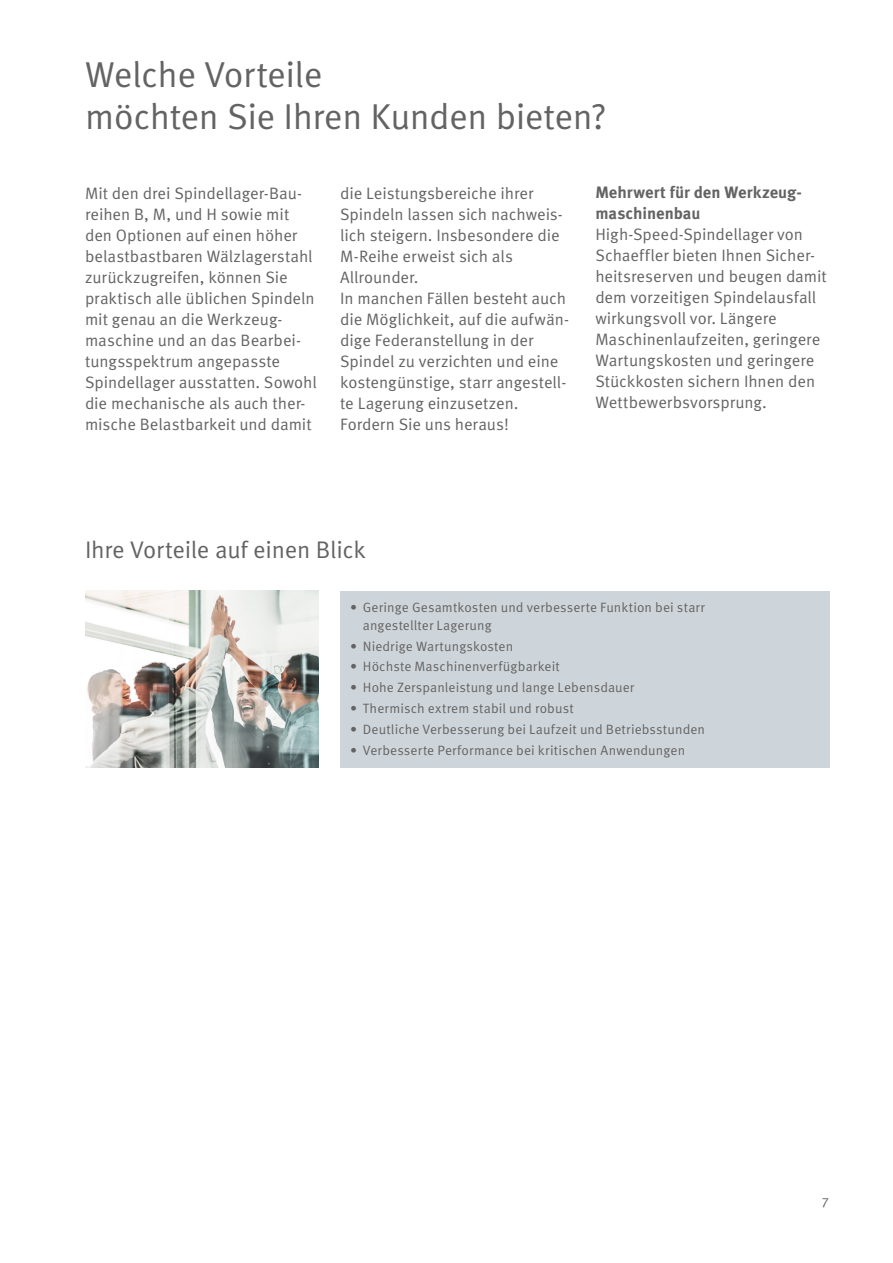
<style>
.page{position:relative;width:893px;height:1263px;background:#fff}
.page>*{position:absolute;margin:0;border:0;box-sizing:border-box;transform-origin:0 0}
.t1{font:36px/42px "Schaeffler Meta";letter-spacing:-.015em;color:#646363}
.t2{font:24px "Schaeffler Meta";letter-spacing:-.01em;color:#646363}
.t3{font:16.5px/21px "Schaeffler Meta";letter-spacing:-.005em;color:#646363}
.t4{font:700 16.5px/21.3px "Schaeffler Meta";color:#646363}
.t5{font:13.5px/17.7px "Schaeffler Meta";letter-spacing:.01em;color:#646363}
</style>
<div class="page">
<img style="left:85px;top:591px;width:234px;height:176px">
<div style="left:340px;top:591px;width:489px;height:176px;background:#ced5da"></div>
<h1 class="t1" style="left:85px;top:54px;width:523px">Welche Vorteile<br>möchten Sie Ihren Kunden bieten?</h1>
<p class="t3" style="left:85px;top:183px;width:233px">Mit den drei Spindellager-Bau&shy;reihen B, M, und H sowie mit den Optionen auf einen höher belastbastbaren Wälzlagerstahl zurückzugreifen, können Sie praktisch alle üblichen Spindeln mit genau an die Werkzeug&shy;maschine und an das Bearbei&shy;tungsspektrum angepasste<br>Spindellager ausstatten. Sowohl die mechanische als auch ther&shy;mische Belastbarkeit und damit</p>
<p class="t3" style="left:340px;top:183px;width:230px">die Leistungsbereiche ihrer<br>Spindeln lassen sich nachweis&shy;lich steigern. Insbesondere die<br>M-Reihe erweist sich als<br>Allrounder.<br>In manchen Fällen besteht auch die Möglichkeit, auf die aufwän&shy;dige Federanstellung in der<br>Spindel zu verzichten und eine kostengünstige, starr angestell&shy;te Lagerung einzusetzen.<br>Fordern Sie uns heraus!</p>
<p class="t4" style="left:595px;top:182px;width:208px">Mehrwert für den Werkzeug&shy;maschinenbau</p>
<p class="t3" style="left:595px;top:224px;width:233px">High-Speed-Spindellager von<br>Schaeffler bieten Ihnen Sicher&shy;heitsreserven und beugen damit dem vorzeitigen Spindelausfall wirkungsvoll vor. Längere<br>Maschinenlaufzeiten, geringere<br>Wartungskosten und geringere<br>Stückkosten sichern Ihnen den<br>Wettbewerbsvorsprung.</p>
<h2 class="t2" style="left:85px;top:535px;width:282px">Ihre Vorteile auf einen Blick</h2>
<p class="t5" style="left:363px;top:598px;width:343px;text-indent:-13px">• Geringe Gesamtkosten und verbesserte Funktion bei starr angestellter Lagerung</p>
<p class="t5" style="left:350px;top:637px;width:165px">• Niedrige Wartungskosten</p>
<p class="t5" style="left:350px;top:658px;width:211px">• Höchste Maschinenverfügbarkeit</p>
<p class="t5" style="left:350px;top:679px;width:286px">• Hohe Zerspanleistung und lange Lebensdauer</p>
<p class="t5" style="left:350px;top:700px;width:225px">• Thermisch extrem stabil und robust</p>
<p class="t5" style="left:350px;top:721px;width:356px">• Deutliche Verbesserung bei Laufzeit und Betriebsstunden</p>
<p class="t5" style="left:350px;top:742px;width:337px">• Verbesserte Performance bei kritischen Anwendungen</p>
<p class="t5" style="left:821px;top:1194px;width:9px">7</p>
</div>
